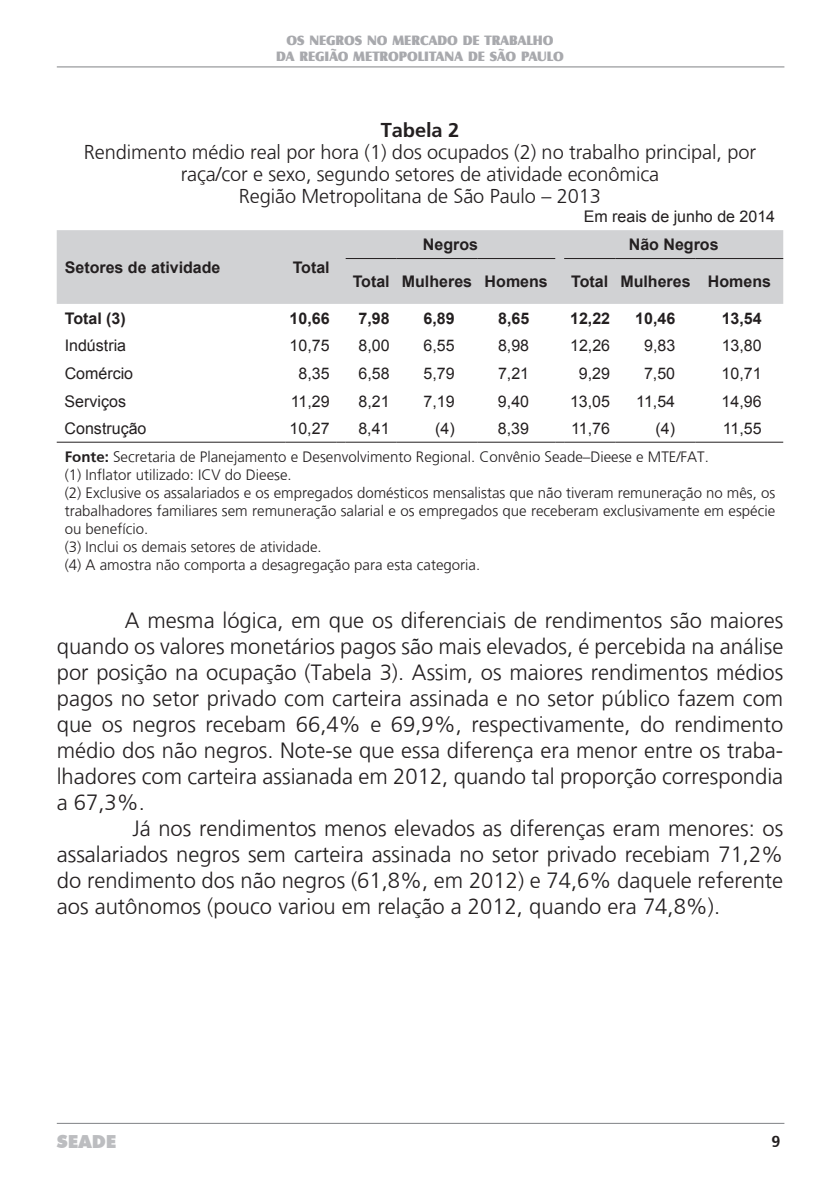
<style>
.page{position:relative;width:840px;height:1191px;background:#fff}
.page>*{position:absolute;margin:0;border:0;box-sizing:border-box;transform-origin:0 0}
.t1{font:300 22px/26px "Frutiger";color:#231f20;text-align:justify}
.t2{font:300 20px/22px "Frutiger";letter-spacing:-.005em;color:#231f20;text-align:center}
.t3{font:700 20px "Frutiger";letter-spacing:-.005em;color:#231f20}
.t4{font:900 18px "Futura BT";color:#bcbdc0}
.t5{font:16px "Arial";color:#231f20}
.t6{font:700 16px "Arial";color:#231f20}
.t7{font:700 16px "Frutiger";color:#231f20}
.t8{font:300 15px/18px "Frutiger";color:#231f20}
.t9{font:14px/16px "Castle T Ultr";color:#a8a9ad;text-align:center}
.s1{font-weight:700}
</style>
<div class="page">
<hr style="left:57px;top:67px;width:727px;height:1px;background:#808285">
<hr style="left:57px;top:1123px;width:727px;height:1px;background:#808285">
<div style="left:57px;top:230px;width:725px;height:74px;background:#d1d2d4"></div>
<hr style="left:345px;top:258px;width:51px;height:1px;background:#231f20">
<hr style="left:396px;top:258px;width:81px;height:1px;background:#231f20">
<hr style="left:477px;top:258px;width:78px;height:1px;background:#231f20">
<hr style="left:564px;top:258px;width:51px;height:1px;background:#231f20">
<hr style="left:615px;top:258px;width:80px;height:1px;background:#231f20">
<hr style="left:695px;top:258px;width:87px;height:1px;background:#231f20">
<hr style="left:57px;top:442px;width:228px;height:1px;background:#231f20">
<hr style="left:285px;top:442px;width:51px;height:1px;background:#231f20">
<hr style="left:345px;top:442px;width:51px;height:1px;background:#231f20">
<hr style="left:396px;top:442px;width:81px;height:1px;background:#231f20">
<hr style="left:477px;top:442px;width:78px;height:1px;background:#231f20">
<hr style="left:564px;top:442px;width:51px;height:1px;background:#231f20">
<hr style="left:615px;top:442px;width:80px;height:1px;background:#231f20">
<hr style="left:695px;top:442px;width:87px;height:1px;background:#231f20">
<p class="t9" style="left:276px;top:33px;width:288px">OS NEGROS NO MERCADO DE TRABALHO<br>DA REGIÃO METROPOLITANA DE SÃO PAULO</p>
<p class="t3" style="left:380px;top:118px;width:80px">Tabela 2</p>
<p class="t2" style="left:84px;top:141px;width:673px">Rendimento médio real por hora (1) dos ocupados (2) no trabalho principal, por raça/cor e sexo, segundo setores de atividade econômica<br>Região Metropolitana de São Paulo – 2013</p>
<p class="t5" style="left:583px;top:206px;width:193px">Em reais de junho de 2014</p>
<p class="t6" style="left:65px;top:257px;width:157px">Setores de atividade</p>
<p class="t6" style="left:292px;top:257px;width:39px">Total</p>
<p class="t6" style="left:422px;top:234px;width:57px">Negros</p>
<p class="t6" style="left:628px;top:234px;width:91px">Não Negros</p>
<p class="t6" style="left:352px;top:271px;width:196px">Total Mulheres Homens</p>
<p class="t6" style="left:571px;top:271px;width:201px">Total Mulheres Homens</p>
<p class="t6" style="left:65px;top:307px;width:63px">Total (3)</p>
<p class="t6" style="left:289px;top:307px;width:42px">10,66</p>
<p class="t6" style="left:358px;top:307px;width:33px">7,98</p>
<p class="t6" style="left:423px;top:307px;width:33px">6,89</p>
<p class="t6" style="left:498px;top:307px;width:33px">8,65</p>
<p class="t6" style="left:569px;top:307px;width:42px">12,22</p>
<p class="t6" style="left:635px;top:307px;width:42px">10,46</p>
<p class="t6" style="left:721px;top:307px;width:42px">13,54</p>
<p class="t5" style="left:65px;top:335px;width:63px">Indústria</p>
<p class="t5" style="left:289px;top:335px;width:42px">10,75</p>
<p class="t5" style="left:358px;top:335px;width:33px">8,00</p>
<p class="t5" style="left:423px;top:335px;width:33px">6,55</p>
<p class="t5" style="left:498px;top:335px;width:33px">8,98</p>
<p class="t5" style="left:569px;top:335px;width:42px">12,26</p>
<p class="t5" style="left:643px;top:335px;width:33px">9,83</p>
<p class="t5" style="left:721px;top:335px;width:42px">13,80</p>
<p class="t5" style="left:65px;top:363px;width:70px">Comércio</p>
<p class="t5" style="left:298px;top:363px;width:33px">8,35</p>
<p class="t5" style="left:358px;top:363px;width:33px">6,58</p>
<p class="t5" style="left:423px;top:363px;width:33px">5,79</p>
<p class="t5" style="left:497px;top:363px;width:33px">7,21</p>
<p class="t5" style="left:578px;top:363px;width:33px">9,29</p>
<p class="t5" style="left:643px;top:363px;width:33px">7,50</p>
<p class="t5" style="left:721px;top:363px;width:42px">10,71</p>
<p class="t5" style="left:65px;top:390px;width:63px">Serviços</p>
<p class="t5" style="left:290px;top:390px;width:40px">11,29</p>
<p class="t5" style="left:358px;top:390px;width:33px">8,21</p>
<p class="t5" style="left:423px;top:390px;width:33px">7,19</p>
<p class="t5" style="left:497px;top:390px;width:33px">9,40</p>
<p class="t5" style="left:569px;top:390px;width:42px">13,05</p>
<p class="t5" style="left:636px;top:390px;width:40px">11,54</p>
<p class="t5" style="left:721px;top:390px;width:42px">14,96</p>
<p class="t5" style="left:65px;top:418px;width:83px">Construção</p>
<p class="t5" style="left:289px;top:418px;width:42px">10,27</p>
<p class="t5" style="left:358px;top:418px;width:33px">8,41</p>
<p class="t5" style="left:435px;top:418px;width:21px">(4)</p>
<p class="t5" style="left:497px;top:418px;width:33px">8,39</p>
<p class="t5" style="left:571px;top:418px;width:40px">11,76</p>
<p class="t5" style="left:655px;top:418px;width:21px">(4)</p>
<p class="t5" style="left:722px;top:418px;width:40px">11,55</p>
<p class="t8" style="left:65px;top:447px;width:711px"><span class="s1">Fonte:</span> Secretaria de Planejamento e Desenvolvimento Regional. Convênio Seade–Dieese e MTE/FAT.<br>(1) Inflator utilizado: ICV do Dieese.<br>(2) Exclusive os assalariados e os empregados domésticos mensalistas que não tiveram remuneração no mês, os trabalhadores familiares sem remuneração salarial e os empregados que receberam exclusivamente em espécie ou benefício.<br>(3) Inclui os demais setores de atividade.<br>(4) A amostra não comporta a desagregação para esta categoria.</p>
<p class="t1" style="left:57px;top:607px;width:727px;text-indent:68px">A mesma lógica, em que os diferenciais de rendimentos são maiores quando os valores monetários pagos são mais elevados, é percebida na análise por posição na ocupação (Tabela 3). Assim, os maiores rendimentos médios pagos no setor privado com carteira assinada e no setor público fazem com que os negros recebam 66,4% e 69,9%, respectivamente, do rendimento médio dos não negros. Note-se que essa diferença era menor entre os traba&shy;lhadores com carteira assianada em 2012, quando tal proporção correspondia a 67,3%.</p>
<p class="t1" style="left:57px;top:815px;width:727px;text-indent:76px">Já nos rendimentos menos elevados as diferenças eram menores: os assalariados negros sem carteira assinada no setor privado recebiam 71,2% do rendimento dos não negros (61,8%, em 2012) e 74,6% daquele referente aos autônomos (pouco variou em relação a 2012, quando era 74,8%).</p>
<p class="t4" style="left:57px;top:1130px;width:61px">SEADE</p>
<p class="t7" style="left:771px;top:1131px;width:10px">9</p>
</div>
